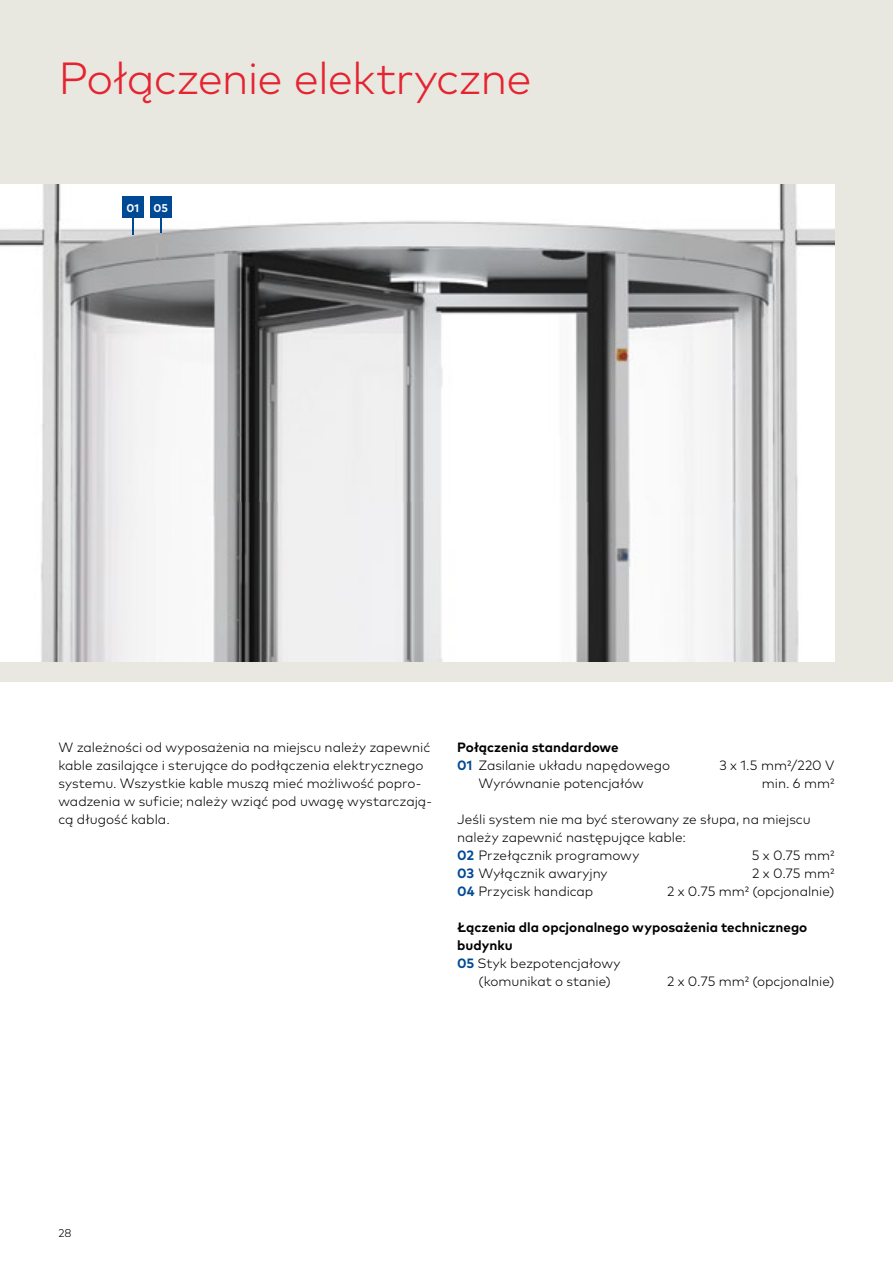
<style>
.page{position:relative;width:893px;height:1263px;background:#fff}
.page>*{position:absolute;margin:0;border:0;box-sizing:border-box;transform-origin:0 0}
.t1{font:300 45px "Mark Pro";letter-spacing:-.02em;color:#e62330}
.t2{font:300 13.5px/18px "Mark Pro";color:#000}
.t3{font:700 13.5px "Mark Pro";color:#000}
.t4{font:700 11.25px "Mark Pro";color:#fff}
.t5{font:300 11.25px "Mark Pro";color:#000}
.s1{font-weight:700}
.s2{font-weight:700;color:#004994}
</style>
<div class="page">
<div style="left:0;top:0;width:893px;height:681px;background:#e9e8e0"></div>
<img style="left:0;top:184px;width:834px;height:477px">
<div style="left:122px;top:197px;width:22px;height:21px;background:#004994"></div>
<hr style="left:132px;top:211px;width:2px;height:24px;background:#004994">
<svg style="left:160px;top:218px;width:1px;height:15px"></svg>
<div style="left:150px;top:197px;width:21px;height:21px;background:#004994"></div>
<h1 class="t1" style="left:58px;top:45px;width:475px">Połączenie elektryczne</h1>
<p class="t4" style="left:127px;top:199px;width:14px">01</p>
<p class="t4" style="left:153px;top:199px;width:16px">05</p>
<p class="t2" style="left:58px;top:737px;width:375px">W zależności od wyposażenia na miejscu należy zapewnić kable zasilające i sterujące do podłączenia elektrycznego systemu. Wszystkie kable muszą mieć możliwość popro&shy;wadzenia w suficie; należy wziąć pod uwagę wystarczają&shy;cą długość kabla.</p>
<p class="t2" style="left:457px;top:737px;width:215px"><span class="s1">Połączenia standardowe<br></span><span class="s2">01</span> Zasilanie układu napędowego</p>
<p class="t2" style="left:719px;top:755px;width:116px">3 x 1.5 mm²/220 V</p>
<p class="t2" style="left:478px;top:773px;width:167px">Wyrównanie potencjałów</p>
<p class="t2" style="left:762px;top:773px;width:74px">min. 6 mm²</p>
<p class="t2" style="left:457px;top:809px;width:355px">Jeśli system nie ma być sterowany ze słupa, na miejscu należy zapewnić następujące kable:<br><span class="s2">02</span> Przełącznik programowy</p>
<p class="t2" style="left:752px;top:845px;width:84px">5 x 0.75 mm²</p>
<p class="t5" style="left:58px;top:1224px;width:15px">28</p>
<p class="t2" style="left:457px;top:863px;width:152px"><span class="s2">03</span> Wyłącznik awaryjny</p>
<p class="t2" style="left:752px;top:863px;width:84px">2 x 0.75 mm²</p>
<p class="t2" style="left:457px;top:881px;width:138px"><span class="s2">04</span> Przycisk handicap</p>
<p class="t2" style="left:667px;top:881px;width:169px">2 x 0.75 mm² (opcjonalnie)</p>
<p class="t3" style="left:457px;top:916px;width:352px">Łączenia dla opcjonalnego wyposażenia technicznego</p>
<p class="t3" style="left:457px;top:934px;width:57px">budynku</p>
<p class="t2" style="left:457px;top:953px;width:165px"><span class="s2">05</span> Styk bezpotencjałowy</p>
<p class="t2" style="left:478px;top:971px;width:134px">(komunikat o stanie)</p>
<p class="t2" style="left:667px;top:971px;width:169px">2 x 0.75 mm² (opcjonalnie)</p>
</div>
